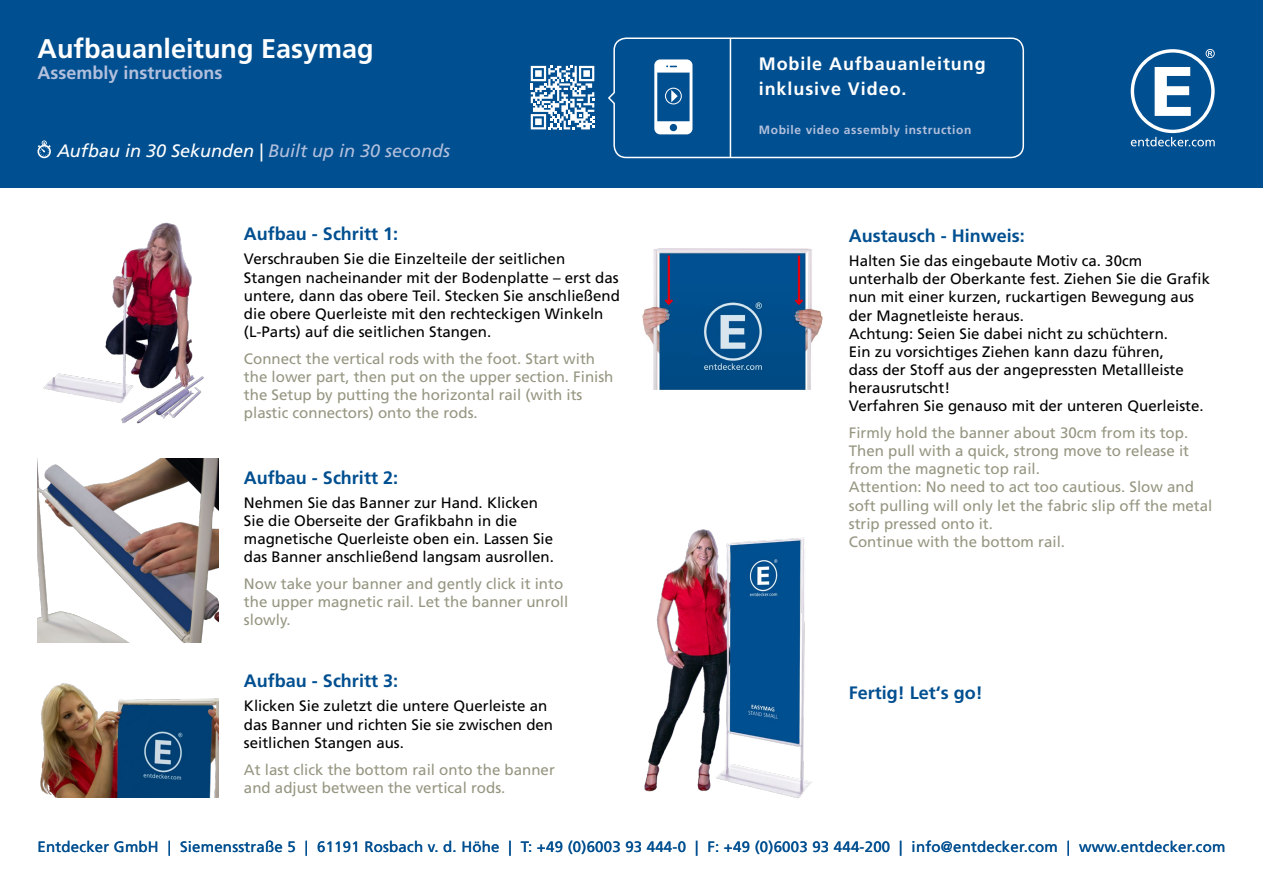
<style>
.page{position:relative;width:1263px;height:893px;background:#fff}
.page>*{position:absolute;margin:0;border:0;box-sizing:border-box;transform-origin:0 0}
.t1{font:700 27px "Frutiger LT Std";color:#fff}
.t2{font:700 18px "Frutiger LT Std";color:#004f90}
.t3{font:italic 18px "Frutiger LT Std";color:#fff}
.t4{font:700 18px/25.5px "Frutiger LT Std";letter-spacing:.05em;color:#fff}
.t5{font:700 18px "Frutiger LT Std";color:#b3c0dd}
.t6{font:15.15px/18.1px "Frutiger LT Std";color:#000}
.t7{font:15.15px/18.1px "Frutiger LT Std";color:#969682}
.t8{font:15px "Frutiger LT Std";letter-spacing:.015em;color:#004f90}
.t9{font:700 12px "Frutiger LT Std";letter-spacing:.05em;color:#b3c0dd}
.s1{color:#b3c0dd}
</style>
<div class="page">
<div style="left:0;top:0;width:1263px;height:188px;background:#004f90"></div>
<svg style="left:608px;top:37px;width:417px;height:122px"></svg>
<hr style="left:730px;top:39px;width:1px;height:118px;background:#fff">
<svg style="left:1131px;top:49px;width:84px;height:97px"></svg>
<svg style="left:654px;top:59px;width:38px;height:75px"></svg>
<svg style="left:37px;top:140px;width:14px;height:18px"></svg>
<svg style="left:531px;top:66px;width:63px;height:63px"></svg>
<img style="left:40px;top:683px;width:178px;height:114px">
<img style="left:38px;top:459px;width:180px;height:183px">
<img style="left:43px;top:222px;width:161px;height:202px">
<img style="left:644px;top:529px;width:168px;height:270px">
<img style="left:642px;top:248px;width:180px;height:142px">
<svg style="left:662px;top:253px;width:144px;height:54px;background:#0c508d"></svg>
<h1 class="t1" style="left:38px;top:33px;width:338px">Aufbauanleitung Easymag</h1>
<p class="t5" style="left:38px;top:62px;width:186px">Assembly instructions</p>
<p class="t3" style="left:57px;top:140px;width:395px">Aufbau in 30 Sekunden | <span class="s1">Built up in 30 seconds</span></p>
<p class="t2" style="left:244px;top:224px;width:156px">Aufbau - Schritt 1:</p>
<p class="t6" style="left:244px;top:250px;width:377px">Verschrauben Sie die Einzelteile der seitlichen Stangen nacheinander mit der Bodenplatte – erst das untere, dann das obere Teil. Stecken Sie anschließend die obere Querleiste mit den rechteckigen Winkeln (L-Parts) auf die seitlichen Stangen.</p>
<p class="t7" style="left:244px;top:350px;width:371px">Connect the vertical rods with the foot. Start with the lower part, then put on the upper section. Finish the Setup by putting the horizontal rail (with its plastic connectors) onto the rods.</p>
<p class="t2" style="left:244px;top:467px;width:156px">Aufbau - Schritt 2:</p>
<p class="t6" style="left:244px;top:494px;width:312px">Nehmen Sie das Banner zur Hand. Klicken Sie die Oberseite der Grafikbahn in die magnetische Querleiste oben ein. Lassen Sie das Banner anschließend langsam ausrollen.</p>
<p class="t7" style="left:244px;top:575px;width:326px">Now take your banner and gently click it into the upper magnetic rail. Let the banner unroll slowly.</p>
<p class="t2" style="left:244px;top:670px;width:156px">Aufbau - Schritt 3:</p>
<p class="t6" style="left:244px;top:697px;width:311px">Klicken Sie zuletzt die untere Querleiste an das Banner und richten Sie sie zwischen den seitlichen Stangen aus.</p>
<p class="t7" style="left:244px;top:760px;width:312px">At last click the bottom rail onto the banner and adjust between the vertical rods.</p>
<p class="t4" style="left:759px;top:51px;width:228px">Mobile Aufbauanleitung inklusive Video.</p>
<p class="t9" style="left:759px;top:123px;width:214px">Mobile video assembly instruction</p>
<p class="t2" style="left:849px;top:225px;width:177px">Austausch - Hinweis:</p>
<p class="t6" style="left:849px;top:252px;width:363px">Halten Sie das eingebaute Motiv ca. 30cm unterhalb der Oberkante fest. Ziehen Sie die Grafik nun mit einer kurzen, ruckartigen Bewegung aus der Magnetleiste heraus.<br>Achtung: Seien Sie dabei nicht zu schüchtern.<br>Ein zu vorsichtiges Ziehen kann dazu führen,<br>dass der Stoff aus der angepressten Metallleiste herausrutscht!<br>Verfahren Sie genauso mit der unteren Querleiste.</p>
<p class="t7" style="left:849px;top:424px;width:365px">Firmly hold the banner about 30cm from its top.<br>Then pull with a quick, strong move to release it from the magnetic top rail.<br>Attention: No need to act too cautious. Slow and soft pulling will only let the fabric slip off the metal strip pressed onto it.<br>Continue with the bottom rail.</p>
<p class="t2" style="left:849px;top:682px;width:136px">Fertig! Let‘s go!</p>
<p class="t8" style="left:38px;top:838px;width:1189px">Entdecker GmbH | Siemensstraße 5 | 61191 Rosbach v. d. Höhe | T: +49 (0)6003 93 444-0 | F: +49 (0)6003 93 444-200 | info@entdecker.com | www.entdecker.com</p>
</div>
